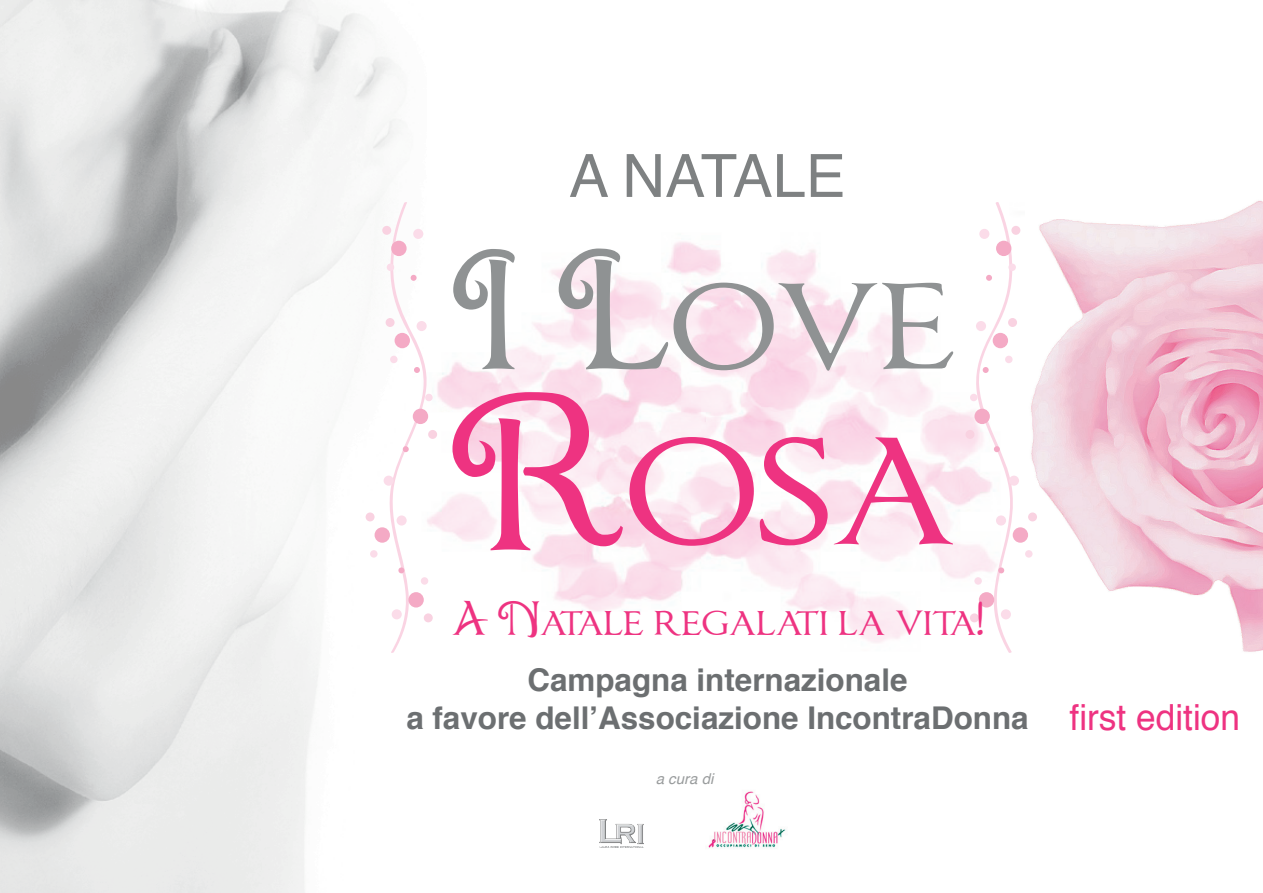
<style>
.page{position:relative;width:1263px;height:893px;background:#fff}
.page>*{position:absolute;margin:0;border:0;box-sizing:border-box;transform-origin:0 0}
.t1{font:183.9px "Chocolate Box";color:#ee3381}
.t2{font:148.35px "Chocolate Box";color:#8f9293}
.t3{font:59.7px "Helvetica";color:#7e8182}
.t4{font:41.1px "Chocolate Box";color:#ee3381}
.t5{font:36px "Helvetica";color:#ee3381}
.t6{font:700 31.35px/37.7px "Helvetica";color:#6c6f71;text-align:center}
.t7{font:italic 15px "Helvetica";color:#999c9d}
</style>
<div class="page">
<img style="left:428px;top:226px;width:591px;height:417px">
<img style="left:600px;top:820px;width:44px;height:28px">
<img style="left:708px;top:791px;width:78px;height:57px">
<div style="left:424px;top:613px;width:9px;height:9px;background:#f9d2e1;border-radius:50%"></div>
<div style="left:375px;top:527px;width:15px;height:16px;background:#f4aac5;border-radius:50%"></div>
<div style="left:366px;top:512px;width:9px;height:9px;background:#f9d2e1;border-radius:50%"></div>
<div style="left:370px;top:550px;width:8px;height:8px;background:#fbdce9;border-radius:50%"></div>
<div style="left:428px;top:430px;width:9px;height:9px;background:#f9d2e1;border-radius:50%"></div>
<div style="left:384px;top:476px;width:10px;height:10px;background:#fbdce9;border-radius:50%"></div>
<div style="left:425px;top:394px;width:8px;height:7px;background:#fbdce9;border-radius:50%"></div>
<div style="left:386px;top:318px;width:9px;height:9px;background:#f9d2e1;border-radius:50%"></div>
<div style="left:382px;top:226px;width:9px;height:9px;background:#f9d2e1;border-radius:50%"></div>
<div style="left:387px;top:264px;width:7px;height:7px;background:#fbdce9;border-radius:50%"></div>
<svg style="left:388px;top:202px;width:40px;height:451px"></svg>
<div style="left:970px;top:613px;width:9px;height:9px;background:#f9d2e1;border-radius:50%"></div>
<div style="left:974px;top:577px;width:8px;height:8px;background:#fceff5;border-radius:50%"></div>
<div style="left:1013px;top:527px;width:15px;height:16px;background:#f4aac5;border-radius:50%"></div>
<div style="left:965px;top:430px;width:9px;height:9px;background:#f9d2e1;border-radius:50%"></div>
<div style="left:1009px;top:476px;width:10px;height:10px;background:#fbdce9;border-radius:50%"></div>
<div style="left:970px;top:394px;width:7px;height:7px;background:#fbdce9;border-radius:50%"></div>
<div style="left:1008px;top:318px;width:9px;height:9px;background:#f9d2e1;border-radius:50%"></div>
<div style="left:1011px;top:226px;width:9px;height:9px;background:#f9d2e1;border-radius:50%"></div>
<div style="left:1008px;top:264px;width:8px;height:7px;background:#fbdce9;border-radius:50%"></div>
<svg style="left:975px;top:202px;width:39px;height:451px"></svg>
<img style="left:1019px;top:201px;width:244px;height:451px">
<h3 class="t3" style="left:569px;top:130px;width:278px">A NATALE</h3>
<h2 class="t2" style="left:450px;top:242px;width:507px">I Love</h2>
<h1 class="t1" style="left:449px;top:387px;width:509px">Rosa</h1>
<h3 class="t4" style="left:452px;top:600px;width:533px">A Natale regalati la vita!</h3>
<p class="t6" style="left:406px;top:662px;width:624px">Campagna internazionale<br>a favore dell’Associazione IncontraDonna</p>
<p class="t7" style="left:656px;top:767px;width:59px">a cura di</p>
<p class="t5" style="left:1069px;top:689px;width:172px">first edition</p>
</div>
